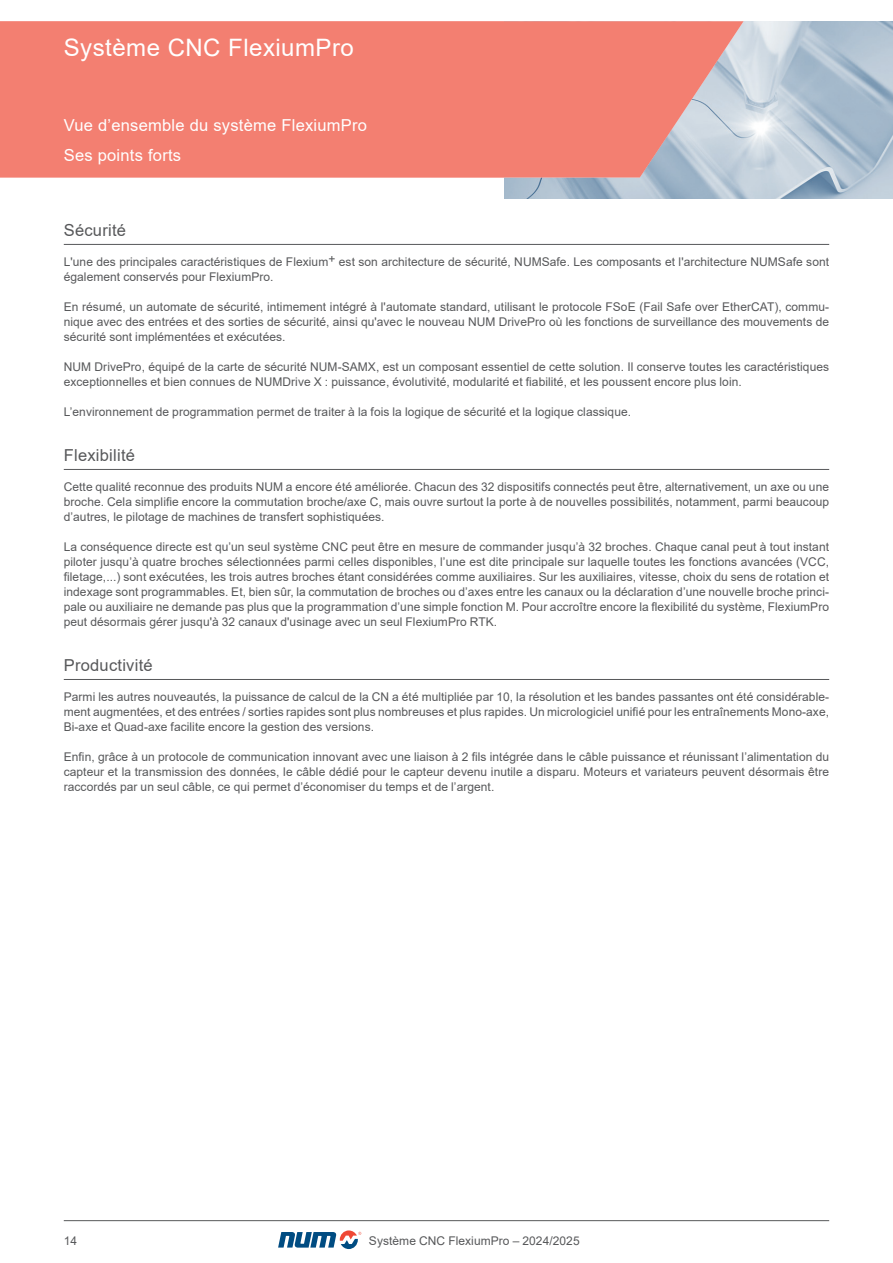
<style>
.page{position:relative;width:893px;height:1263px;background:#fff}
.page>*{position:absolute;margin:0;border:0;box-sizing:border-box;transform-origin:0 0}
.t1{font:24px "Arial";letter-spacing:.02em;color:#fff}
.t2{font:16.5px/30px "Arial";letter-spacing:.015em;color:#fff}
.t3{font:16.5px "Arial";letter-spacing:.015em;color:#57585a}
.t4{font:12px/15px "Arial";letter-spacing:.005em;color:#57585a;text-align:justify}
</style>
<div class="page">
<img style="left:504px;top:21px;width:389px;height:178px">
<hr style="left:64px;top:1220px;width:765px;height:1px;background:#57585a">
<svg style="left:278px;top:1230px;width:83px;height:19px"></svg>
<svg style="left:0;top:21px;width:744px;height:157px;background:#ef8478"></svg>
<hr style="left:64px;top:244px;width:765px;height:1px;background:#57585a">
<hr style="left:64px;top:469px;width:765px;height:1px;background:#57585a">
<hr style="left:64px;top:679px;width:765px;height:1px;background:#57585a">
<h1 class="t1" style="left:64px;top:31px;width:292px">Système CNC FlexiumPro</h1>
<h2 class="t2" style="left:64px;top:110px;width:305px">Vue d’ensemble du système FlexiumPro<br>Ses points forts</h2>
<h2 class="t3" style="left:64px;top:219px;width:64px">Sécurité</h2>
<p class="t4" style="left:64px;top:254px;width:767px">L'une des principales caractéristiques de Flexium+ est son architecture de sécurité, NUMSafe. Les composants et l'architecture NUMSafe sont également conservés pour FlexiumPro.</p>
<p class="t4" style="left:64px;top:299px;width:767px">En résumé, un automate de sécurité, intimement intégré à l'automate standard, utilisant le protocole FSoE (Fail Safe over EtherCAT), commu&shy;nique avec des entrées et des sorties de sécurité, ainsi qu'avec le nouveau NUM DrivePro où les fonctions de surveillance des mouvements de sécurité sont implémentées et exécutées.</p>
<p class="t4" style="left:64px;top:359px;width:767px">NUM DrivePro, équipé de la carte de sécurité NUM-SAMX, est un composant essentiel de cette solution. Il conserve toutes les caractéristiques exceptionnelles et bien connues de NUMDrive X : puissance, évolutivité, modularité et fiabilité, et les poussent encore plus loin.</p>
<p class="t4" style="left:64px;top:404px;width:569px">L’environnement de programmation permet de traiter à la fois la logique de sécurité et la logique classique.</p>
<h2 class="t3" style="left:64px;top:444px;width:73px">Flexibilité</h2>
<p class="t4" style="left:64px;top:479px;width:767px">Cette qualité reconnue des produits NUM a encore été améliorée. Chacun des 32 dispositifs connectés peut être, alternativement, un axe ou une broche. Cela simplifie encore la commutation broche/axe C, mais ouvre surtout la porte à de nouvelles possibilités, notamment, parmi beaucoup d’autres, le pilotage de machines de transfert sophistiquées.</p>
<p class="t4" style="left:64px;top:539px;width:767px">La conséquence directe est qu’un seul système CNC peut être en mesure de commander jusqu’à 32 broches. Chaque canal peut à tout instant piloter jusqu’à quatre broches sélectionnées parmi celles disponibles, l’une est dite principale sur laquelle toutes les fonctions avancées (VCC, filetage,...) sont exécutées, les trois autres broches étant considérées comme auxiliaires. Sur les auxiliaires, vitesse, choix du sens de rotation et indexage sont programmables. Et, bien sûr, la commutation de broches ou d’axes entre les canaux ou la déclaration d’une nouvelle broche princi&shy;pale ou auxiliaire ne demande pas plus que la programmation d’une simple fonction M. Pour accroître encore la flexibilité du système, FlexiumPro peut désormais gérer jusqu'à 32 canaux d'usinage avec un seul FlexiumPro RTK.</p>
<h2 class="t3" style="left:64px;top:654px;width:90px">Productivité</h2>
<p class="t4" style="left:64px;top:689px;width:767px">Parmi les autres nouveautés, la puissance de calcul de la CN a été multipliée par 10, la résolution et les bandes passantes ont été considérable&shy;ment augmentées, et des entrées / sorties rapides sont plus nombreuses et plus rapides. Un micrologiciel unifié pour les entraînements Mono-axe, Bi-axe et Quad-axe facilite encore la gestion des versions.</p>
<p class="t4" style="left:64px;top:749px;width:767px">Enfin, grâce à un protocole de communication innovant avec une liaison à 2 fils intégrée dans le câble puissance et réunissant l’alimentation du capteur et la transmission des données, le câble dédié pour le capteur devenu inutile a disparu. Moteurs et variateurs peuvent désormais être raccordés par un seul câble, ce qui permet d’économiser du temps et de l’argent.</p>
<p class="t4" style="left:64px;top:1233px;width:15px">14</p>
<p class="t4" style="left:369px;top:1233px;width:212px">Système CNC FlexiumPro – 2024/2025</p>
</div>
